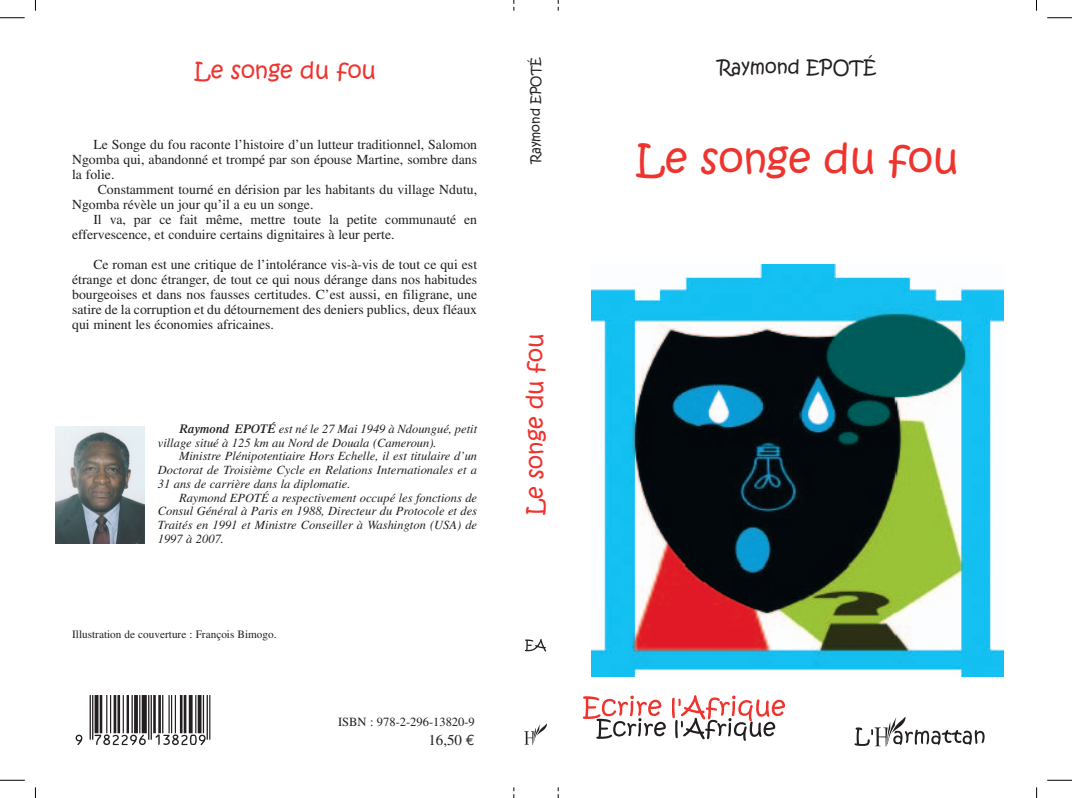
<style>
.page{position:relative;width:1072px;height:798px;background:#fff}
.page>*{position:absolute;margin:0;border:0;box-sizing:border-box;transform-origin:0 0}
.t1{font:50px "Upc Half";color:#231f20}
.t2{font:40px "Kristen ITC";color:#ee342f}
.t3{font:22.5px "Kristen ITC";color:#ee342f}
.t4{font:18.75px "Kristen ITC";color:#231f20}
.t5{font:15px "Times";color:#231f20}
.t6{font:13.75px/15px "Times";color:#231f20;text-align:justify}
.t7{font:italic 12.5px/13.8px "Times";color:#231f20;text-align:justify}
.t8{font:12.5px "Times";color:#231f20}
.t9{font:12.5px "Kristen ITC";color:#231f20}
.t10{font:11.25px "Times";color:#231f20}
.s1{font-weight:600}
.s2{font-family:"Euro Mono"}
</style>
<div class="page">
<svg style="left:0;top:18px;width:25px;height:1px"></svg>
<svg style="left:1047px;top:18px;width:25px;height:1px"></svg>
<svg style="left:1047px;top:779px;width:25px;height:1px"></svg>
<svg style="left:0;top:779px;width:25px;height:1px"></svg>
<img style="left:524px;top:723px;width:23px;height:21px">
<svg style="left:854px;top:727px;width:130px;height:20px"></svg>
<img style="left:874px;top:717px;width:33px;height:29px">
<svg style="left:525px;top:639px;width:21px;height:12px"></svg>
<svg style="left:583px;top:695px;width:83px;height:43px"></svg>
<svg style="left:672px;top:695px;width:113px;height:45px"></svg>
<img style="left:592px;top:265px;width:411px;height:411px">
<svg style="left:55px;top:427px;width:90px;height:116px"></svg>
<img style="left:56px;top:426px;width:88px;height:117px">
<h3 class="t3" style="left:194px;top:62px;width:183px">Le songe du fou</h3>
<h3 class="t4" style="left:718px;top:59px;width:160px">Raymond EPOTÉ</h3>
<p class="t9" style="left:530px;top:163px;width:107px;rotate:-90deg">Raymond EPOTÉ</p>
<p class="t6" style="left:72px;top:138px;width:406px;text-indent:21px">Le Songe du fou raconte l’histoire d’un lutteur traditionnel, Salomon Ngomba qui, abandonné et trompé par son épouse Martine, sombre dans la folie.</p>
<p class="t6" style="left:72px;top:183px;width:406px;text-indent:26px">Constamment tourné en dérision par les habitants du village Ndutu,<br>Ngomba révèle un jour qu’il a eu un songe.</p>
<p class="t6" style="left:72px;top:213px;width:406px;text-indent:21px">Il va, par ce fait même, mettre toute la petite communauté en effervescence, et conduire certains dignitaires à leur perte.</p>
<p class="t6" style="left:72px;top:258px;width:406px;text-indent:21px">Ce roman est une critique de l’intolérance vis-à-vis de tout ce qui est étrange et donc étranger, de tout ce qui nous dérange dans nos habitudes bourgeoises et dans nos fausses certitudes. C’est aussi, en filigrane, une satire de la corruption et du détournement des deniers publics, deux fléaux qui minent les économies africaines.</p>
<h2 class="t2" style="left:636px;top:143px;width:324px">Le songe du fou</h2>
<p class="t7" style="left:158px;top:423px;width:321px;text-indent:21px"><span class="s1">Raymond EPOTÉ</span> est né le 27 Mai 1949 à Ndoungué, petit village situé à 125 km au Nord de Douala (Cameroun).</p>
<p class="t7" style="left:158px;top:450px;width:321px;text-indent:21px">Ministre Plénipotentiaire Hors Echelle, il est titulaire d’un Doctorat de Troisième Cycle en Relations Internationales et a 31 ans de carrière dans la diplomatie.</p>
<p class="t7" style="left:158px;top:491px;width:321px;text-indent:21px">Raymond EPOTÉ a respectivement occupé les fonctions de Consul Général à Paris en 1988, Directeur du Protocole et des Traités en 1991 et Ministre Conseiller à Washington (USA) de 1997 à 2007.</p>
<p class="t10" style="left:72px;top:630px;width:206px">Illustration de couverture : François Bimogo.</p>
<h1 class="t1" style="left:76px;top:698px;width:145px">™xHSMCTGy138209z</h1>
<p class="t8" style="left:338px;top:717px;width:138px">ISBN : 978-2-296-13820-9</p>
<p class="t5" style="left:428px;top:734px;width:48px">16,50 <span class="s2">€</span></p>
<h3 class="t3" style="left:526px;top:515px;width:183px;rotate:-90deg">Le songe du fou</h3>
</div>
